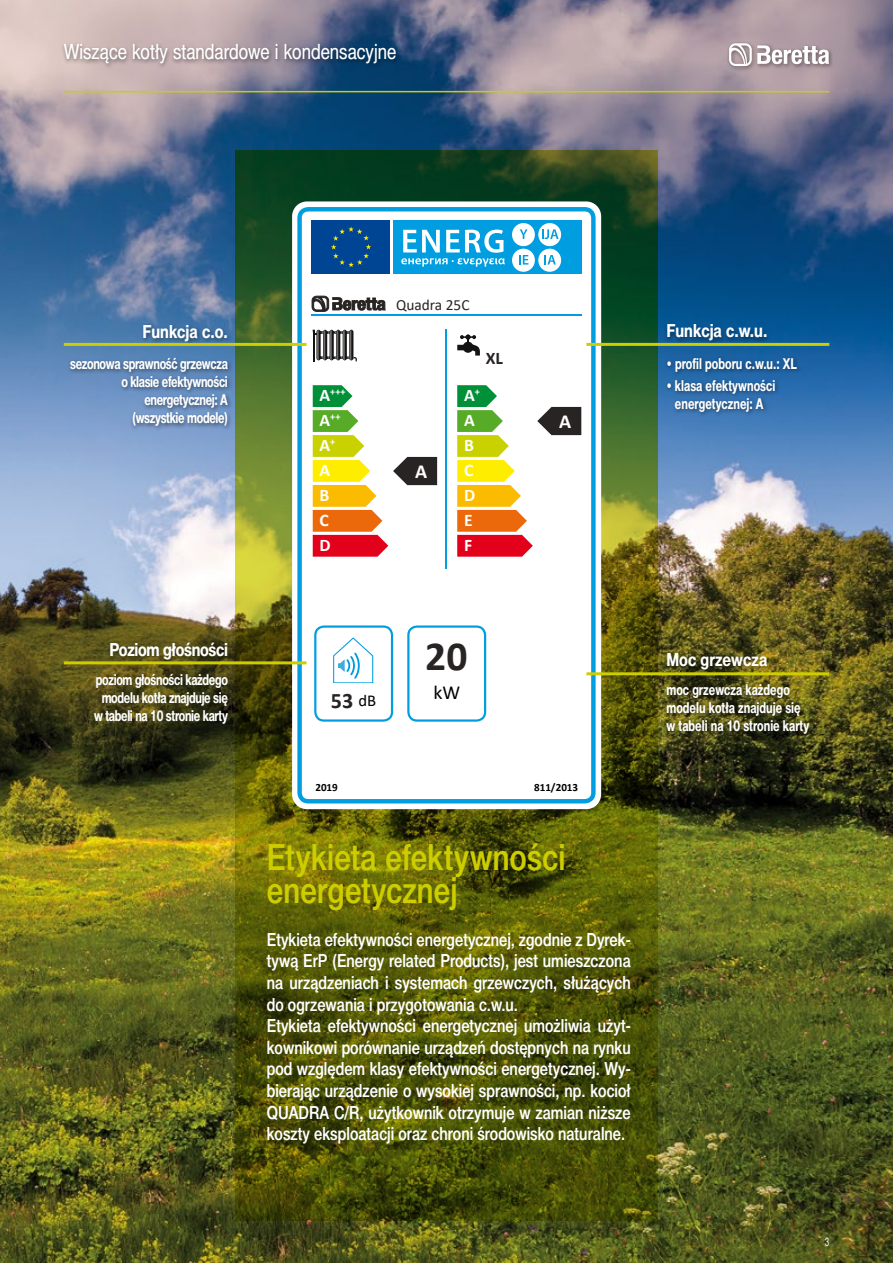
<style>
.page{position:relative;width:893px;height:1263px;background:#fff}
.page>*{position:absolute;margin:0;border:0;box-sizing:border-box;transform-origin:0 0}
.t1{font:700 41.55px "Calibri";color:#282423}
.t2{font:36px/33px "Switzer Cnd EFN Medium";letter-spacing:.005em;color:#cdcd00}
.t3{font:700 22.2px "Calibri";color:#282423}
.t4{font:21px "Switzer Cnd EFN";color:#fff}
.t5{font:19.95px "Calibri";color:#000}
.t6{font:700 19.95px "Calibri";color:#fff}
.t7{font:18px/21.6px "Switzer Cnd EFN Medium";color:#fff}
.t8{font:700 18px "Switzer Cnd EFN";color:#fff}
.t9{font:700 18px "Switzer Cnd EFN";letter-spacing:-.02em;color:#fff}
.t10{font:700 17.7px/24.9px "Calibri";color:#fff}
.t11{font:700 17.7px "Calibri";color:#282423}
.t12{font:16.65px "Calibri";color:#000}
.t13{font:15.45px "Calibri";color:#282423}
.t14{font:700 15px/18px "Switzer Cnd EFN";letter-spacing:-.025em;color:#fff;text-align:right;scale:.9 1}
.t15{font:700 15px/18px "Switzer Cnd EFN";color:#fff;text-align:center;scale:.9 1}
.t16{font:12px "Switzer Cnd EFN";color:#fff;scale:.75 1}
.t17{font:700 11.1px "Calibri";color:#000}
.t18{font:700 10.35px "Calibri";color:#fff}
.s1{font-size:17.7px}
</style>
<div class="page">
<img style="left:0;top:0;width:893px;height:1263px">
<svg style="left:235px;top:150px;width:422px;height:1070px;background:#4c580f"></svg>
<svg style="left:292px;top:201px;width:309px;height:608px"></svg>
<svg style="left:314px;top:625px;width:79px;height:97px"></svg>
<svg style="left:407px;top:625px;width:79px;height:97px"></svg>
<svg style="left:457px;top:385px;width:124px;height:172px"></svg>
<svg style="left:313px;top:385px;width:124px;height:172px"></svg>
<svg style="left:312px;top:296px;width:74px;height:16px"></svg>
<div style="left:140px;top:323px;width:92px;height:25px;background:#000;opacity:.4"></div>
<div style="left:664px;top:322px;width:108px;height:25px;background:#000;opacity:.4"></div>
<div style="left:664px;top:651px;width:109px;height:24px;background:#000;opacity:.4"></div>
<div style="left:107px;top:641px;width:125px;height:25px;background:#000;opacity:.4"></div>
<div style="left:664px;top:356px;width:138px;height:61px;background:#000;opacity:.4"></div>
<div style="left:664px;top:682px;width:150px;height:57px;background:#000;opacity:.4"></div>
<div style="left:68px;top:356px;width:165px;height:75px;background:#000;opacity:.4"></div>
<hr style="left:64px;top:91px;width:765px;height:1px;background:#cdcd00">
<div style="left:61px;top:42px;width:340px;height:27px;background:#000;opacity:.4"></div>
<div style="left:727px;top:41px;width:108px;height:31px;background:#000;opacity:.4"></div>
<svg style="left:729px;top:43px;width:100px;height:23px"></svg>
<hr style="left:64px;top:661px;width:242px;height:3px;background:#cdcd00">
<hr style="left:586px;top:672px;width:243px;height:3px;background:#cdcd00">
<hr style="left:586px;top:343px;width:243px;height:3px;background:#cdcd00">
<hr style="left:64px;top:343px;width:242px;height:3px;background:#cdcd00">
<p class="t4" style="left:64px;top:40px;width:334px">Wiszące kotły standardowe i kondensacyjne</p>
<p class="t13" style="left:396px;top:294px;width:75px">Quadra 25C</p>
<p class="t8" style="left:142px;top:321px;width:87px">Funkcja c.o.</p>
<p class="t8" style="left:666px;top:320px;width:102px">Funkcja c.w.u.</p>
<p class="t14" style="left:70px;top:354px;width:177px">sezonowa sprawność grzewcza o klasie efektywności energetycznej: A<br>(wszystkie modele)</p>
<p class="t9" style="left:109px;top:639px;width:120px">Poziom głośności</p>
<p class="t14" style="left:94px;top:670px;width:150px;text-align:center">poziom głośności każdego modelu kotła znajduje się w tabeli na 10 stronie karty</p>
<p class="t18" style="left:319px;top:384px;width:28px"><span class="s1">A</span>+++</p>
<p class="t18" style="left:319px;top:409px;width:23px"><span class="s1">A</span>++</p>
<p class="t10" style="left:319px;top:432px;width:17px">A<sup>+<br></sup>A<br>B<br>C<br>D</p>
<p class="t6" style="left:415px;top:457px;width:14px">A</p>
<p class="t11" style="left:486px;top:345px;width:19px">XL</p>
<p class="t10" style="left:464px;top:383px;width:17px">A<sup>+<br></sup>A<br>B<br>C<br>D<br>E<br>F</p>
<p class="t6" style="left:559px;top:407px;width:14px">A</p>
<p class="t15" style="left:666px;top:354px;width:146px">• profil poboru c.w.u.: XL</p>
<p class="t15" style="left:666px;top:377px;width:123px">• klasa efektywności energetycznej: A</p>
<p class="t3" style="left:331px;top:684px;width:24px">53</p>
<p class="t12" style="left:358px;top:689px;width:19px">dB</p>
<h1 class="t1" style="left:425px;top:627px;width:44px">20</h1>
<p class="t5" style="left:433px;top:678px;width:28px">kW</p>
<p class="t17" style="left:315px;top:779px;width:24px">2019</p>
<p class="t17" style="left:534px;top:779px;width:46px">811/2013</p>
<h2 class="t2" style="left:267px;top:840px;width:300px">Etykieta efektywności energetycznej</h2>
<p class="t7" style="left:267px;top:928px;width:365px">Etykieta efektywności energetycznej, zgodnie z Dyrek&shy;tywą ErP (Energy related Products), jest umieszczona na urządzeniach i systemach grzewczych, służących do ogrzewania i przygotowania c.w.u.<br>Etykieta efektywności energetycznej umożliwia użyt&shy;kownikowi porównanie urządzeń dostępnych na rynku pod względem klasy efektywności energetycznej. Wy&shy;bierając urządzenie o wysokiej sprawności, np. kocioł QUADRA C/R, użytkownik otrzymuje w zamian niższe koszty eksploatacji oraz chroni środowisko naturalne.</p>
<p class="t8" style="left:666px;top:649px;width:102px">Moc grzewcza</p>
<p class="t15" style="left:666px;top:680px;width:160px;text-align:left">moc grzewcza każdego modelu kotła znajduje się w tabeli na 10 stronie karty</p>
<p class="t16" style="left:825px;top:1235px;width:7px">3</p>
</div>
